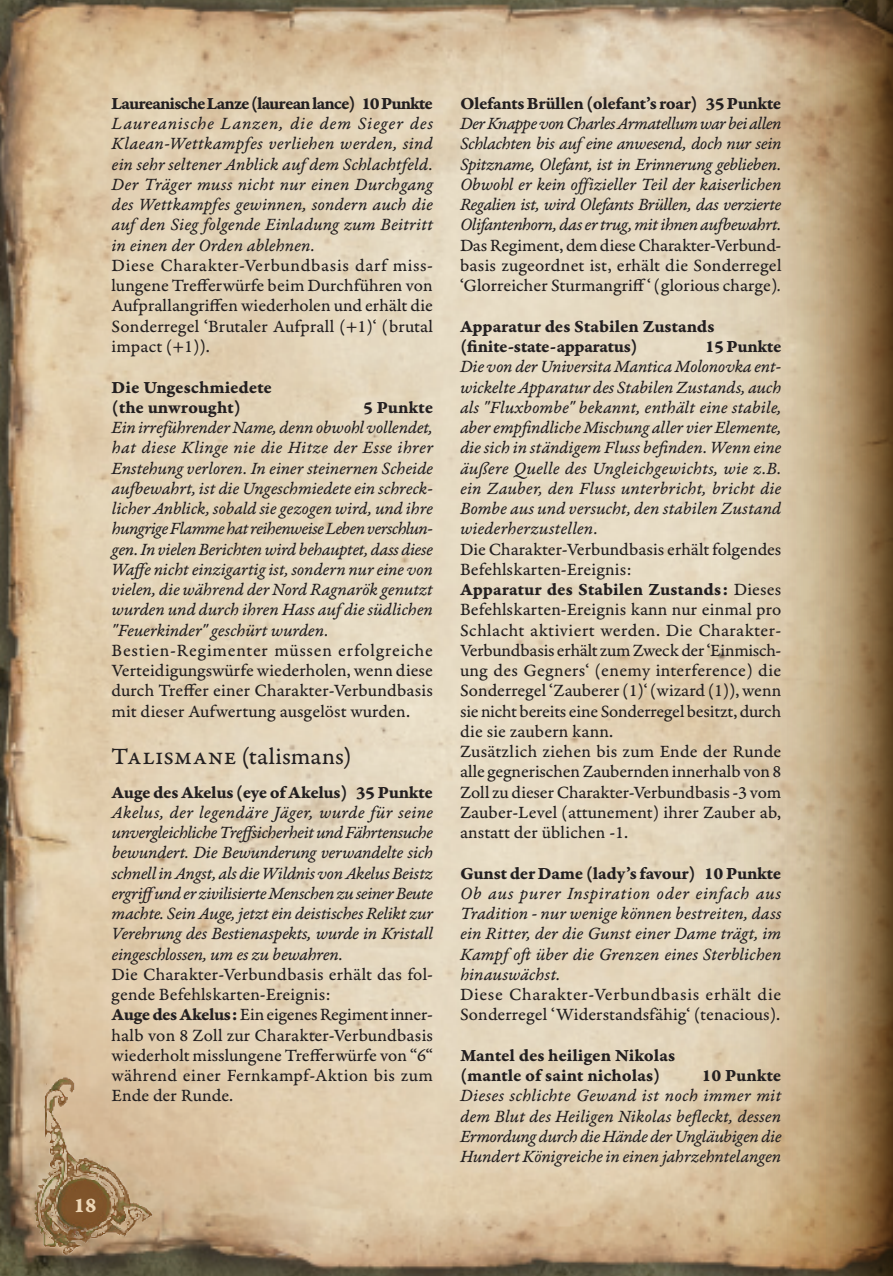
<style>
.page{position:relative;width:893px;height:1276px;background:#fff}
.page>*{position:absolute;margin:0;border:0;box-sizing:border-box;transform-origin:0 0}
.ConText{font:24.75px "Garamond Premr Pro Capt";letter-spacing:.01em;color:#231f20}
.Page_NUMS{font:22.5px "Garamond Premr Pro Bd Capt";color:#ecd6b6}
.ConText-2{font:18.22px/20.2px "Garamond Premr Pro It Capt";letter-spacing:-.01em;color:#231f20;text-align:justify}
.ConText-3{font:18.22px/20.2px "Garamond Premr Pro Capt";letter-spacing:.005em;color:#231f20;text-align:justify}
.ConText-4{font:18.22px "Garamond Premr Pro Bd Capt";letter-spacing:-.02em;color:#231f20}
.s1{font-family:"Garamond Premr Pro Bd Capt"}
.s2{font-family:"Garamond Premr Pro It Capt"}
</style>
<div class="page">
<img style="left:0;top:0;width:678px;height:1276px">
<svg style="left:678px;top:0;width:108px;height:1276px;background:#dacaae"></svg>
<svg style="left:786px;top:0;width:107px;height:1276px;background:#a58b67"></svg>
<img style="left:29px;top:998px;width:172px;height:265px">
<p class="ConText-4" style="left:112px;top:92px;width:323px">Laureanische Lanze (laurean lance) 10 Punkte</p>
<p class="ConText-2" style="left:112px;top:114px;width:323px">Laureanische Lanzen, die dem Sieger des Klaean-Wettkampfes verliehen werden, sind ein sehr seltener Anblick auf dem Schlachtfeld.<br>Der Träger muss nicht nur einen Durchgang des Wettkampfes gewinnen, sondern auch die auf den Sieg folgende Einladung zum Beitritt in einen der Orden ablehnen.</p>
<p class="ConText-3" style="left:112px;top:255px;width:323px">Diese Charakter-Verbundbasis darf miss&shy;lungene Trefferwürfe beim Durchführen von Aufprallangriffen wiederholen und erhält die Sonderregel ‘Brutaler Aufprall (+1)‘ (brutal impact (+1)).</p>
<p class="ConText-4" style="left:112px;top:375px;width:162px">Die Ungeschmiedete</p>
<p class="ConText-4" style="left:112px;top:396px;width:131px">(the unwrought)</p>
<p class="ConText-4" style="left:363px;top:396px;width:71px">5 Punkte</p>
<p class="ConText-2" style="left:112px;top:418px;width:323px">Ein irreführender Name, denn obwohl vollendet, hat diese Klinge nie die Hitze der Esse ihrer Enstehung verloren. In einer steinernen Scheide aufbewahrt, ist die Ungeschmiedete ein schreck&shy;licher Anblick, sobald sie gezogen wird, und ihre hungrige Flamme hat reihenweise Leben verschlun&shy;gen. In vielen Berichten wird behauptet, dass diese Waffe nicht einzigartig ist, sondern nur eine von vielen, die während der Nord Ragnarök genutzt wurden und durch ihren Hass auf die südlichen "Feuerkinder" geschürt wurden.</p>
<p class="ConText-3" style="left:112px;top:640px;width:323px">Bestien-Regimenter müssen erfolgreiche Verteidigungswürfe wiederholen, wenn diese durch Treffer einer Charakter-Verbundbasis mit dieser Aufwertung ausgelöst wurden.</p>
<p class="ConText" style="left:112px;top:741px;width:241px">Talismane (talismans)</p>
<p class="ConText-4" style="left:112px;top:780px;width:323px">Auge des Akelus (eye of Akelus) 35 Punkte</p>
<p class="ConText-2" style="left:112px;top:803px;width:323px">Akelus, der legendäre Jäger, wurde für seine unvergleichliche Treffsicherheit und Fährtensuche bewundert. Die Bewunderung verwandelte sich schnell in Angst, als die Wildnis von Akelus Beistz ergriffund er zivilisierte Menschen zu seiner Beute machte. Sein Auge, jetzt ein deistisches Relikt zur Verehrung des Bestienaspekts, wurde in Kristall eingeschlossen, um es zu bewahren.</p>
<p class="ConText-3" style="left:112px;top:964px;width:323px">Die Charakter-Verbundbasis erhält das fol&shy;gende Befehlskarten-Ereignis:</p>
<p class="ConText-3" style="left:112px;top:1005px;width:323px"><span class="s1">Auge des Akelus:</span> Ein eigenes Regiment inner&shy;halb von 8 Zoll zur Charakter-Verbundbasis wiederholt misslungene Trefferwürfe von “6“ während einer Fernkampf-Aktion bis zum Ende der Runde.</p>
<p class="Page_NUMS" style="left:73px;top:1191px;width:25px">18</p>
<p class="ConText-4" style="left:460px;top:92px;width:323px">Olefants Brüllen (olefant’s roar) 35 Punkte</p>
<p class="ConText-2" style="left:460px;top:114px;width:323px">Der Knappe von Charles Armatellum war bei allen Schlachten bis auf eine anwesend, doch nur sein Spitzname, Olefant, ist in Erinnerung geblieben.<br>Obwohl er kein offizieller Teil der kaiserlichen Regalien ist, wird Olefants Brüllen, das verzierte Olifantenhorn, das er trug, mit ihnen aufbewahrt.</p>
<p class="ConText-3" style="left:460px;top:235px;width:323px">Das Regiment, dem diese Charakter-Verbund&shy;basis zugeordnet ist, erhält die Sonderregel ‘Glorreicher Sturmangriff‘ (glorious charge)<span class="s2">.</span></p>
<p class="ConText-4" style="left:460px;top:315px;width:256px">Apparatur des Stabilen Zustands</p>
<p class="ConText-4" style="left:460px;top:335px;width:179px">(finite-state-apparatus)</p>
<p class="ConText-4" style="left:705px;top:335px;width:78px">15 Punkte</p>
<p class="ConText-2" style="left:460px;top:357px;width:323px">Die von der Universita Mantica Molonovka ent&shy;wickelte Apparatur des Stabilen Zustands, auch als "Fluxbombe" bekannt, enthält eine stabile, aber empfindliche Mischung aller vier Elemente, die sich in ständigem Fluss befinden. Wenn eine äußere Quelle des Ungleichgewichts, wie z.B. ein Zauber, den Fluss unterbricht, bricht die Bombe aus und versucht, den stabilen Zustand wiederherzustellen.</p>
<p class="ConText-3" style="left:460px;top:539px;width:323px">Die Charakter-Verbundbasis erhält folgendes<br>Befehlskarten-Ereignis:</p>
<p class="ConText-3" style="left:460px;top:579px;width:323px"><span class="s1">Apparatur des Stabilen Zustands:</span> Dieses Befehlskarten-Ereignis kann nur einmal pro Schlacht aktiviert werden. Die Charakter-Verbundbasis erhält zum Zweck der ‘Einmisch&shy;ung des Gegners‘ (enemy interference) die Sonderregel ‘Zauberer (1)‘ (wizard (1)), wenn sie nicht bereits eine Sonderregel besitzt, durch die sie zaubern kann.</p>
<p class="ConText-3" style="left:460px;top:741px;width:323px">Zusätzlich ziehen bis zum Ende der Runde alle gegnerischen Zaubernden innerhalb von 8<br>Zoll zu dieser Charakter-Verbundbasis -3 vom Zauber-Level (attunement) ihrer Zauber ab, anstatt der üblichen -1.</p>
<p class="ConText-4" style="left:460px;top:861px;width:323px">Gunst der Dame (lady’s favour) 10 Punkte</p>
<p class="ConText-2" style="left:460px;top:884px;width:323px">Ob aus purer Inspiration oder einfach aus Tradition - nur wenige können bestreiten, dass ein Ritter, der die Gunst einer Dame trägt, im Kampf oft über die Grenzen eines Sterblichen hinauswächst.</p>
<p class="ConText-3" style="left:460px;top:984px;width:323px">Diese Charakter-Verbundbasis erhält die<br>Sonderregel ‘Widerstandsfähig‘ (tenacious).</p>
<p class="ConText-4" style="left:460px;top:1044px;width:217px">Mantel des heiligen Nikolas</p>
<p class="ConText-4" style="left:460px;top:1064px;width:202px">(mantle of saint nicholas)</p>
<p class="ConText-4" style="left:702px;top:1064px;width:81px">10 Punkte</p>
<p class="ConText-2" style="left:460px;top:1086px;width:323px">Dieses schlichte Gewand ist noch immer mit dem Blut des Heiligen Nikolas befleckt, dessen Ermordung durch die Hände der Ungläubigen die Hundert Königreiche in einen jahrzehntelangen</p>
</div>
